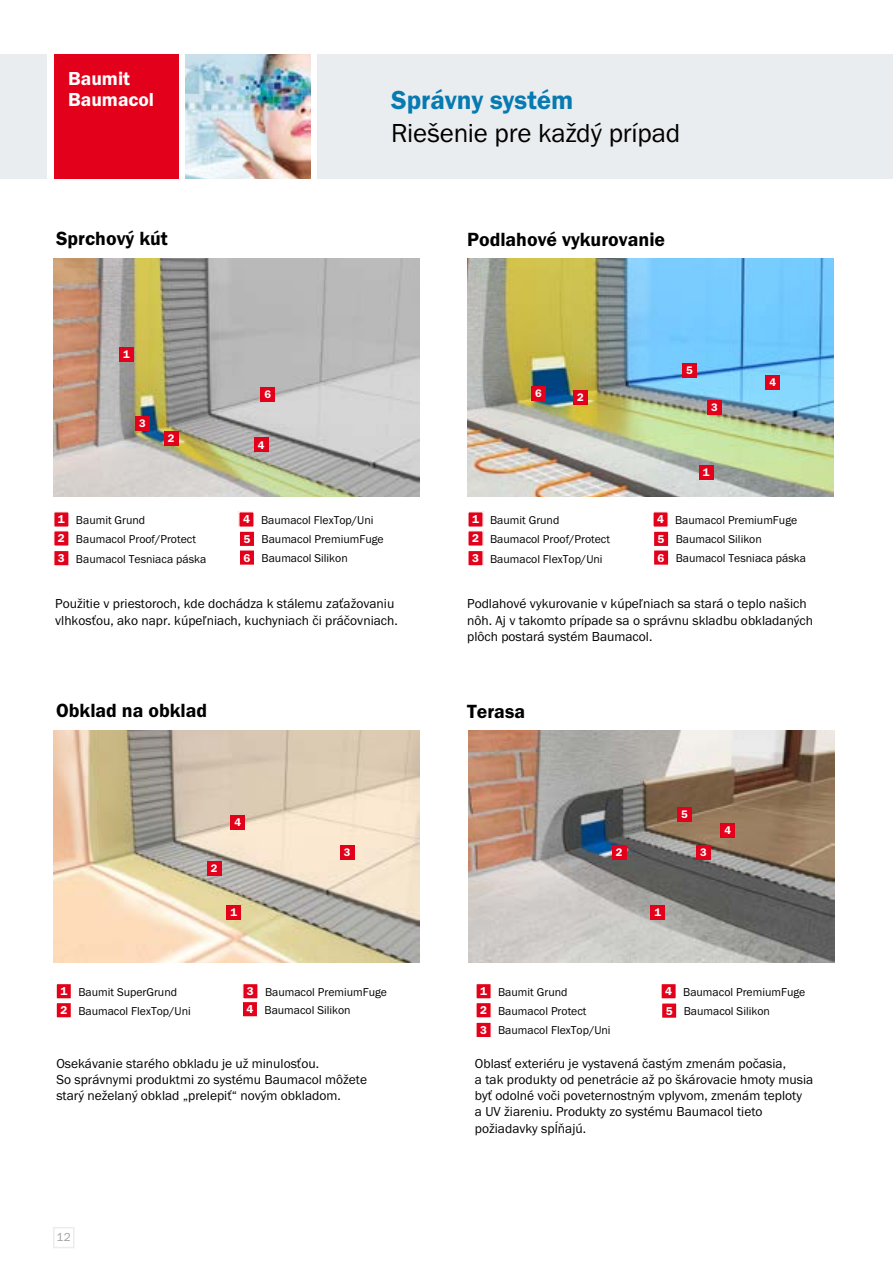
<style>
.page{position:relative;width:893px;height:1263px;background:#fff}
.page>*{position:absolute;margin:0;border:0;box-sizing:border-box;transform-origin:0 0}
.t1{font:27px "Franklin Got Itc TOT Boo";letter-spacing:-.01em;color:#000}
.t2{font:27px "Franklin Got Itc TOT Dem";letter-spacing:-.005em;color:#067ab1}
.t3{font:600 19.8px "Franklin Got Itc TCE";color:#000}
.t4{font:19.5px/21px "Franklin Got Itc TOT Dem";color:#fff}
.t5{font:13.5px/16.2px "Franklin Got Itc TCE";color:#000}
.t6{font:12px "Franklin Got Itc TOT Boo";color:#9c9e9f}
.t7{font:11.85px/18.8px "Franklin Got Itc TCE";color:#000}
.t8{font:11.85px "Franklin Got Itc TOT Dem";color:#fff}
.t9{font:11.4px "Franklin Got Itc TOT Dem";color:#fff}
.s1{font-family:"Franklin Got Itc TOT Dem";color:#fff}
</style>
<div class="page">
<div style="left:53px;top:1227px;width:22px;height:21px;border:2px solid #eaedef"></div>
<img style="left:53px;top:258px;width:366px;height:238px">
<div style="left:119px;top:347px;width:15px;height:15px;background:#e2001a"></div>
<div style="left:54px;top:512px;width:15px;height:15px;background:#e2001a"></div>
<div style="left:53px;top:511px;width:17px;height:17px;border:1px solid #fff"></div>
<div style="left:54px;top:531px;width:15px;height:15px;background:#e2001a"></div>
<div style="left:53px;top:530px;width:17px;height:17px;border:1px solid #fff"></div>
<div style="left:54px;top:550px;width:15px;height:16px;background:#e2001a"></div>
<div style="left:53px;top:550px;width:17px;height:17px;border:1px solid #fff"></div>
<div style="left:239px;top:512px;width:15px;height:15px;background:#e2001a"></div>
<div style="left:238px;top:511px;width:17px;height:17px;border:1px solid #fff"></div>
<div style="left:239px;top:531px;width:16px;height:16px;background:#e2001a"></div>
<div style="left:239px;top:530px;width:16px;height:17px;border:1px solid #fff"></div>
<div style="left:239px;top:550px;width:16px;height:15px;background:#e2001a"></div>
<div style="left:239px;top:549px;width:16px;height:17px;border:1px solid #fff"></div>
<div style="left:164px;top:431px;width:15px;height:15px;background:#e2001a"></div>
<div style="left:254px;top:437px;width:14px;height:15px;background:#e2001a"></div>
<div style="left:260px;top:387px;width:15px;height:15px;background:#e2001a"></div>
<div style="left:135px;top:416px;width:15px;height:15px;background:#e2001a"></div>
<img style="left:467px;top:258px;width:366px;height:238px">
<div style="left:699px;top:465px;width:15px;height:15px;background:#e2001a"></div>
<div style="left:573px;top:390px;width:15px;height:15px;background:#e2001a"></div>
<div style="left:765px;top:375px;width:15px;height:15px;background:#e2001a"></div>
<div style="left:682px;top:363px;width:15px;height:15px;background:#e2001a"></div>
<div style="left:531px;top:386px;width:15px;height:15px;background:#e2001a"></div>
<div style="left:707px;top:400px;width:15px;height:14px;background:#e2001a"></div>
<div style="left:468px;top:512px;width:15px;height:15px;background:#e2001a"></div>
<div style="left:467px;top:511px;width:17px;height:17px;border:1px solid #fff"></div>
<div style="left:468px;top:531px;width:15px;height:15px;background:#e2001a"></div>
<div style="left:467px;top:530px;width:17px;height:17px;border:1px solid #fff"></div>
<div style="left:468px;top:550px;width:15px;height:16px;background:#e2001a"></div>
<div style="left:467px;top:550px;width:17px;height:17px;border:1px solid #fff"></div>
<div style="left:653px;top:512px;width:15px;height:15px;background:#e2001a"></div>
<div style="left:652px;top:511px;width:17px;height:17px;border:1px solid #fff"></div>
<div style="left:653px;top:531px;width:16px;height:16px;background:#e2001a"></div>
<div style="left:653px;top:530px;width:16px;height:17px;border:1px solid #fff"></div>
<div style="left:653px;top:550px;width:16px;height:15px;background:#e2001a"></div>
<div style="left:653px;top:549px;width:16px;height:17px;border:1px solid #fff"></div>
<div style="left:56px;top:983px;width:15px;height:16px;background:#e2001a"></div>
<div style="left:55px;top:983px;width:17px;height:17px;border:1px solid #fff"></div>
<div style="left:56px;top:1002px;width:15px;height:16px;background:#e2001a"></div>
<div style="left:55px;top:1002px;width:17px;height:17px;border:1px solid #fff"></div>
<div style="left:243px;top:983px;width:15px;height:16px;background:#e2001a"></div>
<div style="left:242px;top:983px;width:17px;height:17px;border:1px solid #fff"></div>
<div style="left:476px;top:983px;width:15px;height:16px;background:#e2001a"></div>
<div style="left:475px;top:983px;width:17px;height:17px;border:1px solid #fff"></div>
<div style="left:476px;top:1002px;width:15px;height:16px;background:#e2001a"></div>
<div style="left:475px;top:1002px;width:17px;height:17px;border:1px solid #fff"></div>
<div style="left:476px;top:1022px;width:15px;height:16px;background:#e2001a"></div>
<div style="left:475px;top:1021px;width:17px;height:17px;border:1px solid #fff"></div>
<div style="left:661px;top:983px;width:15px;height:16px;background:#e2001a"></div>
<div style="left:660px;top:983px;width:17px;height:17px;border:1px solid #fff"></div>
<div style="left:661px;top:1003px;width:16px;height:15px;background:#e2001a"></div>
<div style="left:661px;top:1002px;width:16px;height:17px;border:1px solid #fff"></div>
<img style="left:53px;top:730px;width:366px;height:232px">
<div style="left:226px;top:905px;width:15px;height:15px;background:#e2001a"></div>
<div style="left:207px;top:861px;width:15px;height:15px;background:#e2001a"></div>
<div style="left:340px;top:844px;width:15px;height:15px;background:#e2001a"></div>
<div style="left:230px;top:815px;width:15px;height:15px;background:#e2001a"></div>
<div style="left:242px;top:1001px;width:16px;height:16px;background:#e2001a"></div>
<div style="left:242px;top:1001px;width:16px;height:17px;border:1px solid #fff"></div>
<img style="left:468px;top:730px;width:367px;height:232px">
<div style="left:650px;top:905px;width:15px;height:15px;background:#e2001a"></div>
<div style="left:612px;top:844px;width:14px;height:15px;background:#e2001a"></div>
<div style="left:696px;top:844px;width:15px;height:15px;background:#e2001a"></div>
<div style="left:721px;top:823px;width:14px;height:15px;background:#e2001a"></div>
<div style="left:677px;top:807px;width:15px;height:15px;background:#e2001a"></div>
<div style="left:54px;top:54px;width:125px;height:125px;background:#e2001a"></div>
<div style="left:318px;top:54px;width:575px;height:125px;background:#eaedef"></div>
<div style="left:0;top:54px;width:47px;height:125px;background:#eaedef"></div>
<img style="left:186px;top:54px;width:124px;height:125px">
<h3 class="t4" style="left:68px;top:68px;width:87px">Baumit<br>Baumacol</h3>
<h2 class="t3" style="left:56px;top:227px;width:113px">Sprchový kút</h2>
<h1 class="t2" style="left:391px;top:85px;width:184px">Správny systém</h1>
<h1 class="t1" style="left:391px;top:118px;width:290px">Riešenie pre každý prípad</h1>
<h2 class="t3" style="left:467px;top:229px;width:200px">Podlahové vykurovanie</h2>
<p class="t9" style="left:123px;top:348px;width:8px">1</p>
<p class="t9" style="left:139px;top:417px;width:8px">3</p>
<p class="t9" style="left:168px;top:432px;width:8px">2</p>
<p class="t7" style="left:58px;top:511px;width:89px"><span class="s1">1</span> Baumit Grund</p>
<p class="t8" style="left:58px;top:532px;width:8px">2</p>
<p class="t7" style="left:76px;top:530px;width:122px">Baumacol Proof/Protect</p>
<p class="t7" style="left:58px;top:549px;width:150px"><span class="s1">3</span> Baumacol Tesniaca páska</p>
<p class="t9" style="left:264px;top:388px;width:8px">6</p>
<p class="t9" style="left:258px;top:438px;width:8px">4</p>
<p class="t8" style="left:243px;top:513px;width:8px">4</p>
<p class="t7" style="left:244px;top:530px;width:142px"><span class="s1">5</span> Baumacol PremiumFuge<br><span class="s1">6</span> Baumacol Silikon</p>
<p class="t7" style="left:261px;top:511px;width:114px">Baumacol FlexTop/Uni</p>
<p class="t9" style="left:535px;top:387px;width:8px">6</p>
<p class="t9" style="left:577px;top:391px;width:8px">2</p>
<p class="t7" style="left:472px;top:511px;width:89px"><span class="s1">1</span> Baumit Grund</p>
<p class="t8" style="left:472px;top:532px;width:8px">2</p>
<p class="t7" style="left:490px;top:530px;width:122px">Baumacol Proof/Protect</p>
<p class="t7" style="left:472px;top:549px;width:132px"><span class="s1">3</span> Baumacol FlexTop/Uni</p>
<p class="t9" style="left:686px;top:364px;width:8px">5</p>
<p class="t9" style="left:711px;top:401px;width:8px">3</p>
<p class="t9" style="left:703px;top:466px;width:8px">1</p>
<p class="t9" style="left:769px;top:376px;width:8px">4</p>
<p class="t8" style="left:657px;top:513px;width:8px">4</p>
<p class="t7" style="left:658px;top:530px;width:150px"><span class="s1">5</span> Baumacol Silikon<br><span class="s1">6</span> Baumacol Tesniaca páska</p>
<p class="t7" style="left:675px;top:511px;width:124px">Baumacol PremiumFuge</p>
<p class="t5" style="left:55px;top:596px;width:344px">Použitie v priestoroch, kde dochádza k stálemu zaťažovaniu vlhkosťou, ako napr. kúpeľniach, kuchyniach či práčovniach.</p>
<p class="t5" style="left:467px;top:596px;width:347px">Podlahové vykurovanie v kúpeľniach sa stará o teplo našich nôh. Aj v takomto prípade sa o správnu skladbu obkladaných plôch postará systém Baumacol.</p>
<h2 class="t3" style="left:56px;top:699px;width:153px">Obklad na obklad</h2>
<h2 class="t3" style="left:467px;top:700px;width:59px">Terasa</h2>
<p class="t9" style="left:235px;top:816px;width:8px">4</p>
<p class="t9" style="left:681px;top:808px;width:8px">5</p>
<p class="t9" style="left:725px;top:824px;width:8px">4</p>
<p class="t9" style="left:344px;top:846px;width:8px">3</p>
<p class="t9" style="left:616px;top:846px;width:8px">2</p>
<p class="t9" style="left:700px;top:846px;width:8px">3</p>
<p class="t9" style="left:211px;top:862px;width:8px">2</p>
<p class="t9" style="left:231px;top:906px;width:8px">1</p>
<p class="t9" style="left:654px;top:906px;width:8px">1</p>
<p class="t7" style="left:60px;top:982px;width:118px"><span class="s1">1</span> Baumit SuperGrund</p>
<p class="t8" style="left:60px;top:1003px;width:8px">2</p>
<p class="t7" style="left:78px;top:1001px;width:114px">Baumacol FlexTop/Uni</p>
<p class="t7" style="left:247px;top:982px;width:142px"><span class="s1">3</span> Baumacol PremiumFuge</p>
<p class="t7" style="left:246px;top:1000px;width:106px"><span class="s1">4</span> Baumacol Silikon</p>
<p class="t7" style="left:480px;top:982px;width:89px"><span class="s1">1</span> Baumit Grund</p>
<p class="t8" style="left:480px;top:1003px;width:8px">2</p>
<p class="t7" style="left:498px;top:1001px;width:90px">Baumacol Protect</p>
<p class="t8" style="left:665px;top:984px;width:8px">4</p>
<p class="t7" style="left:666px;top:1002px;width:106px"><span class="s1">5</span> Baumacol Silikon</p>
<p class="t7" style="left:683px;top:982px;width:124px">Baumacol PremiumFuge</p>
<p class="t7" style="left:480px;top:1021px;width:132px"><span class="s1">3</span> Baumacol FlexTop/Uni</p>
<p class="t5" style="left:56px;top:1055px;width:312px">Osekávanie starého obkladu je už minulosťou.<br>So správnymi produktmi zo systému Baumacol môžete starý neželaný obklad „prelepiť“ novým obkladom.</p>
<p class="t5" style="left:475px;top:1055px;width:340px">Oblasť exteriéru je vystavená častým zmenám počasia,<br>a tak produkty od penetrácie až po škárovacie hmoty musia byť odolné voči poveternostným vplyvom, zmenám teploty<br>a UV žiareniu. Produkty zo systému Baumacol tieto požiadavky spĺňajú.</p>
<p class="t6" style="left:57px;top:1230px;width:16px">12</p>
</div>
